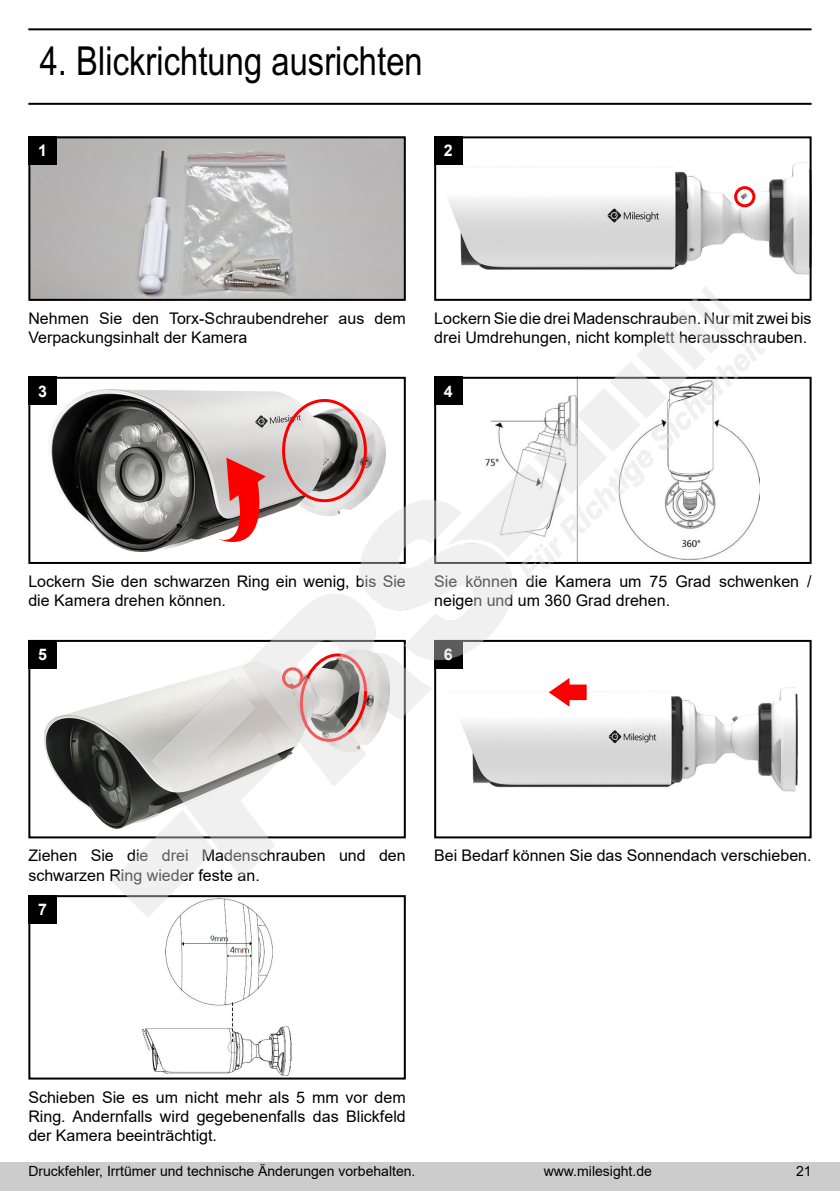
<style>
.page{position:relative;width:840px;height:1191px;background:#fff}
.page>*{position:absolute;margin:0;border:0;box-sizing:border-box;transform-origin:0 0}
.t1{font:40px "Arial Narrow";color:#000}
.t2{font:16px/19.2px "Arial";color:#000}
.t3{font:700 16px "Arial";color:#fff}
.t4{font:14px "Arial";color:#000}
</style>
<div class="page">
<div style="left:0;top:1162px;width:839px;height:29px;background:#ccc"></div>
<img style="left:28px;top:28px;width:784px;height:1052px">
<h1 class="t1" style="left:40px;top:39px;width:384px">4. Blickrichtung ausrichten</h1>
<p class="t3" style="left:38px;top:139px;width:10px">1</p>
<p class="t3" style="left:443px;top:139px;width:10px">2</p>
<p class="t2" style="left:28px;top:308px;width:378px">Nehmen Sie den Torx-Schraubendreher aus dem<br>Verpackungsinhalt der Kamera</p>
<p class="t3" style="left:38px;top:380px;width:10px">3</p>
<p class="t2" style="left:434px;top:308px;width:378px">Lockern Sie die drei Madenschrauben. Nur mit zwei bis drei Umdrehungen, nicht komplett herausschrauben.</p>
<p class="t3" style="left:443px;top:380px;width:10px">4</p>
<p class="t2" style="left:28px;top:571px;width:379px">Lockern Sie den schwarzen Ring ein wenig, bis Sie die Kamera drehen können.</p>
<p class="t3" style="left:38px;top:643px;width:10px">5</p>
<p class="t2" style="left:434px;top:571px;width:379px">Sie können die Kamera um 75 Grad schwenken / neigen und um 360 Grad drehen.</p>
<p class="t3" style="left:443px;top:643px;width:10px">6</p>
<p class="t2" style="left:28px;top:846px;width:378px">Ziehen Sie die drei Madenschrauben und den schwarzen Ring wieder feste an.</p>
<p class="t3" style="left:38px;top:898px;width:10px">7</p>
<p class="t2" style="left:434px;top:846px;width:378px">Bei Bedarf können Sie das Sonnendach verschieben.</p>
<p class="t2" style="left:28px;top:1087px;width:379px;text-align:justify">Schieben Sie es um nicht mehr als 5 mm vor dem Ring. Andernfalls wird gegebenenfalls das Blickfeld der Kamera beeinträchtigt.</p>
<p class="t4" style="left:28px;top:1161px;width:388px">Druckfehler, Irrtümer und technische Änderungen vorbehalten.</p>
<p class="t4" style="left:543px;top:1161px;width:110px">www.milesight.de</p>
<p class="t4" style="left:795px;top:1161px;width:17px">21</p>
</div>
